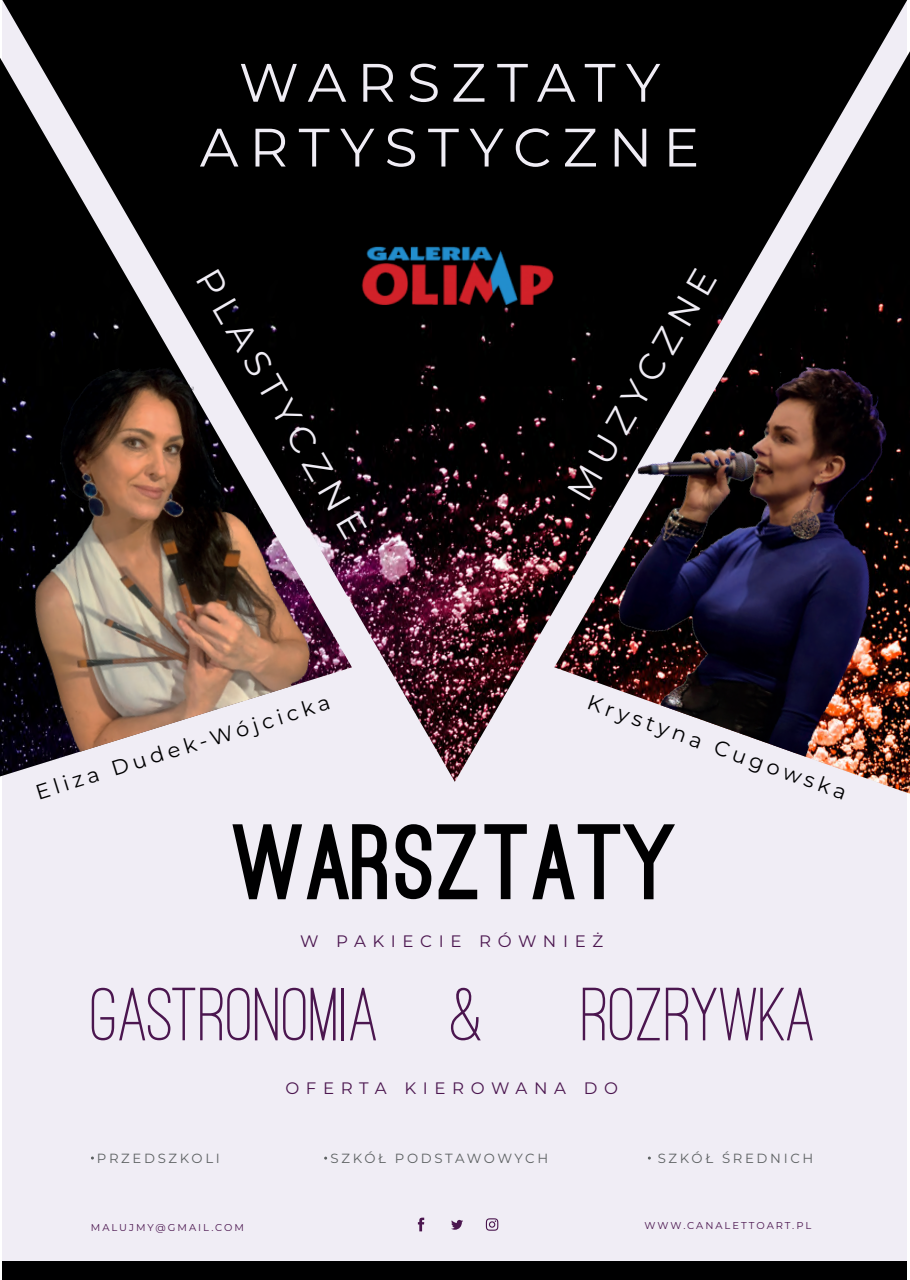
<style>
.page{position:relative;width:910px;height:1280px;background:#fff}
.page>*{position:absolute;margin:0;border:0;box-sizing:border-box;transform-origin:0 0}
.t1{font:900 101.7px "Ostrich Sans";letter-spacing:.01em;color:#000001}
.t2{font:500 78px "Ostrich Sans";color:#4b164f}
.t3{font:54px/64.8px "Montserrat";letter-spacing:.195em;color:#f0edf5;text-align:center}
.t4{font:36px "Montserrat";color:#f0edf5}
.t5{font:21px "Montserrat";color:#000001}
.t6{font:16.65px "Montserrat";letter-spacing:.4em;color:#4b164f}
.t7{font:13.2px "Montserrat";letter-spacing:.2em;color:#5d6162}
.t8{font:9.9px "Montserrat";letter-spacing:.2em;color:#4b164f}
</style>
<div class="page">
<div style="left:2px;top:0;width:905px;height:1280px;background:#f0edf5"></div>
<svg style="left:451px;top:1220px;width:12px;height:10px"></svg>
<svg style="left:418px;top:1217px;width:6px;height:14px"></svg>
<svg style="left:486px;top:1218px;width:12px;height:13px"></svg>
<img style="left:2px;top:0;width:905px;height:782px">
<img style="left:554px;top:51px;width:356px;height:743px">
<img style="left:0;top:58px;width:352px;height:718px">
<div style="left:191px;top:47px;width:536px;height:151px;background:#000"></div>
<img style="left:178px;top:254px;width:216px;height:316px">
<div style="left:2px;top:1261px;width:905px;height:19px;background:#000001"></div>
<img style="left:338px;top:231px;width:177px;height:90px">
<img style="left:515px;top:209px;width:395px;height:577px">
<img style="left:0;top:325px;width:328px;height:431px">
<h3 class="t3" style="left:200px;top:48px;width:501px">WARSZTATY<br>ARTYSTYCZNE</h3>
<h3 class="t4" style="left:227px;top:260px;width:306px;rotate:60deg">PLASTYCZNE</h3>
<h3 class="t4" style="left:555px;top:485px;width:263px;rotate:-60deg">MUZYCZNE</h3>
<h3 class="t5" style="left:32px;top:778px;width:308px;rotate:-17deg">Eliza Dudek-Wójcicka</h3>
<h3 class="t5" style="left:594px;top:687px;width:275px;rotate:20deg">Krystyna Cugowska</h3>
<h1 class="t1" style="left:232px;top:824px;width:446px">WARSZTATY</h1>
<p class="t6" style="left:300px;top:930px;width:305px">W PAKIECIE RÓWNIEŻ</p>
<h2 class="t2" style="left:91px;top:977px;width:290px">GASTRONOMIA</h2>
<h2 class="t2" style="left:582px;top:977px;width:236px">ROZRYWKA</h2>
<h2 class="t2" style="left:451px;top:977px;width:35px">&amp;</h2>
<p class="t6" style="left:285px;top:1076px;width:334px">OFERTA KIEROWANA DO</p>
<p class="t7" style="left:97px;top:1149px;width:124px">PRZEDSZKOLI</p>
<p class="t7" style="left:331px;top:1149px;width:219px">SZKÓŁ PODSTAWOWYCH</p>
<p class="t7" style="left:658px;top:1149px;width:157px">SZKÓŁ ŚREDNICH</p>
<p class="t8" style="left:91px;top:1221px;width:155px">MALUJMY@GMAIL.COM</p>
<p class="t8" style="left:644px;top:1219px;width:168px">WWW.CANALETTOART.PL</p>
</div>
